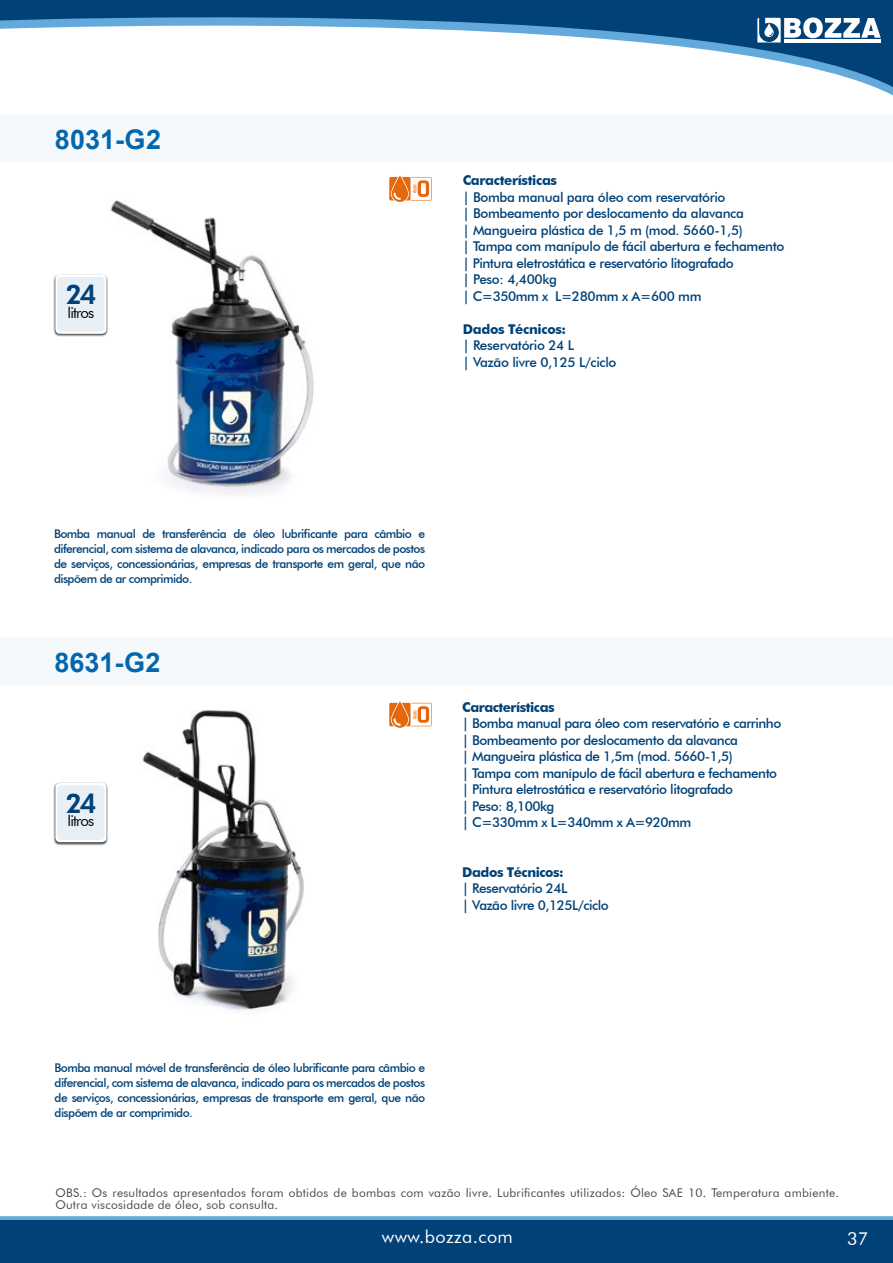
<style>
.page{position:relative;width:893px;height:1263px;background:#fff}
.page>*{position:absolute;margin:0;border:0;box-sizing:border-box;transform-origin:0 0}
.t1{font:700 27px "Arial";color:#0267ae}
.t2{font:800 27px "Futura BT";color:#004177}
.t3{font:18px "Futura BT";letter-spacing:.02em;color:#fff}
.t4{font:15px "Futura BT";letter-spacing:-.06em;color:#000}
.t5{font:500 13.5px/16.5px "Futura BT";letter-spacing:-.035em;color:#004177}
.t6{font:700 13.5px "Futura BT";letter-spacing:-.03em;color:#004177}
.t7{font:500 12px/15px "Futura BT";letter-spacing:-.045em;color:#004177;text-align:justify}
.t8{font:12px/12px "Futura BT";letter-spacing:.02em;color:#4a4a49}
</style>
<div class="page">
<svg style="left:0;top:0;width:893px;height:96px"></svg>
<div style="left:0;top:1216px;width:893px;height:43px;background:#63a9db"></div>
<svg style="left:757px;top:17px;width:124px;height:26px"></svg>
<div style="left:0;top:1220px;width:893px;height:43px;background:#004177"></div>
<hr style="left:0;top:637px;width:1px;height:47px;background:#e8f0f5">
<hr style="left:0;top:114px;width:1px;height:47px;background:#e8f0f5">
<img style="left:79px;top:709px;width:225px;height:302px">
<img style="left:110px;top:200px;width:204px;height:295px">
<div style="left:1px;top:637px;width:892px;height:47px;background:#f5f9fb"></div>
<div style="left:1px;top:114px;width:892px;height:47px;background:#f5f9fb"></div>
<div style="left:53px;top:274px;width:55px;height:63px;background:#000;opacity:.75"></div>
<div style="left:55px;top:275px;width:51px;height:59px;background:#fff;border-radius:5px"></div>
<div style="left:57px;top:277px;width:48px;height:55px;background:#e8f0f5;border-radius:4px"></div>
<div style="left:53px;top:782px;width:55px;height:63px;background:#000;opacity:.75"></div>
<div style="left:55px;top:783px;width:51px;height:59px;background:#fff;border-radius:5px"></div>
<div style="left:57px;top:785px;width:48px;height:55px;background:#e8f0f5;border-radius:4px"></div>
<svg style="left:389px;top:175px;width:43px;height:27px"></svg>
<svg style="left:389px;top:701px;width:43px;height:27px"></svg>
<h1 class="t1" style="left:55px;top:120px;width:108px">8031-G2</h1>
<h1 class="t2" style="left:66px;top:278px;width:32px">24</h1>
<p class="t4" style="left:68px;top:303px;width:28px">litros</p>
<p class="t6" style="left:463px;top:172px;width:96px">Características</p>
<p class="t5" style="left:463px;top:189px;width:323px">| Bomba manual para óleo com reservatório<br>| Bombeamento por deslocamento da alavanca<br>| Mangueira plástica de 1,5 m (mod. 5660-1,5)<br>| Tampa com manípulo de fácil abertura e fechamento | Pintura eletrostática e reservatório litografado<br>| Peso: 4,400kg<br>| C=350mm x L=280mm x A=600 mm</p>
<p class="t6" style="left:463px;top:321px;width:105px">Dados Técnicos:</p>
<p class="t5" style="left:463px;top:337px;width:155px">| Reservatório 24 L<br>| Vazão livre 0,125 L/ciclo</p>
<p class="t7" style="left:54px;top:526px;width:373px">Bomba manual de transferência de óleo lubrificante para câmbio e diferencial, com sistema de alavanca, indicado para os mercados de postos de serviços, concessionárias, empresas de transporte em geral, que não dispõem de ar comprimido.</p>
<h1 class="t1" style="left:55px;top:643px;width:108px">8631-G2</h1>
<h1 class="t2" style="left:66px;top:786px;width:32px">24</h1>
<p class="t4" style="left:68px;top:812px;width:28px">litros</p>
<p class="t6" style="left:462px;top:699px;width:94px">Características</p>
<p class="t5" style="left:462px;top:715px;width:320px">| Bomba manual para óleo com reservatório e carrinho | Bombeamento por deslocamento da alavanca<br>| Mangueira plástica de 1,5m (mod. 5660-1,5)<br>| Tampa com manípulo de fácil abertura e fechamento | Pintura eletrostática e reservatório litografado<br>| Peso: 8,100kg<br>| C=330mm x L=340mm x A=920mm</p>
<p class="t6" style="left:462px;top:864px;width:103px">Dados Técnicos:</p>
<p class="t5" style="left:462px;top:880px;width:148px">| Reservatório 24L<br>| Vazão livre 0,125L/ciclo</p>
<p class="t7" style="left:55px;top:1060px;width:372px">Bomba manual móvel de transferência de óleo lubrificante para câmbio e diferencial, com sistema de alavanca, indicado para os mercados de postos de serviços, concessionárias, empresas de transporte em geral, que não dispõem de ar comprimido.</p>
<p class="t8" style="left:55px;top:1186px;width:785px">OBS.: Os resultados apresentados foram obtidos de bombas com vazão livre. Lubrificantes utilizados: Óleo SAE 10. Temperatura ambiente.<br>Outra viscosidade de óleo, sob consulta.</p>
<h2 class="t3" style="left:382px;top:1226px;width:132px">www.bozza.com</h2>
<h2 class="t3" style="left:847px;top:1228px;width:23px">37</h2>
</div>
